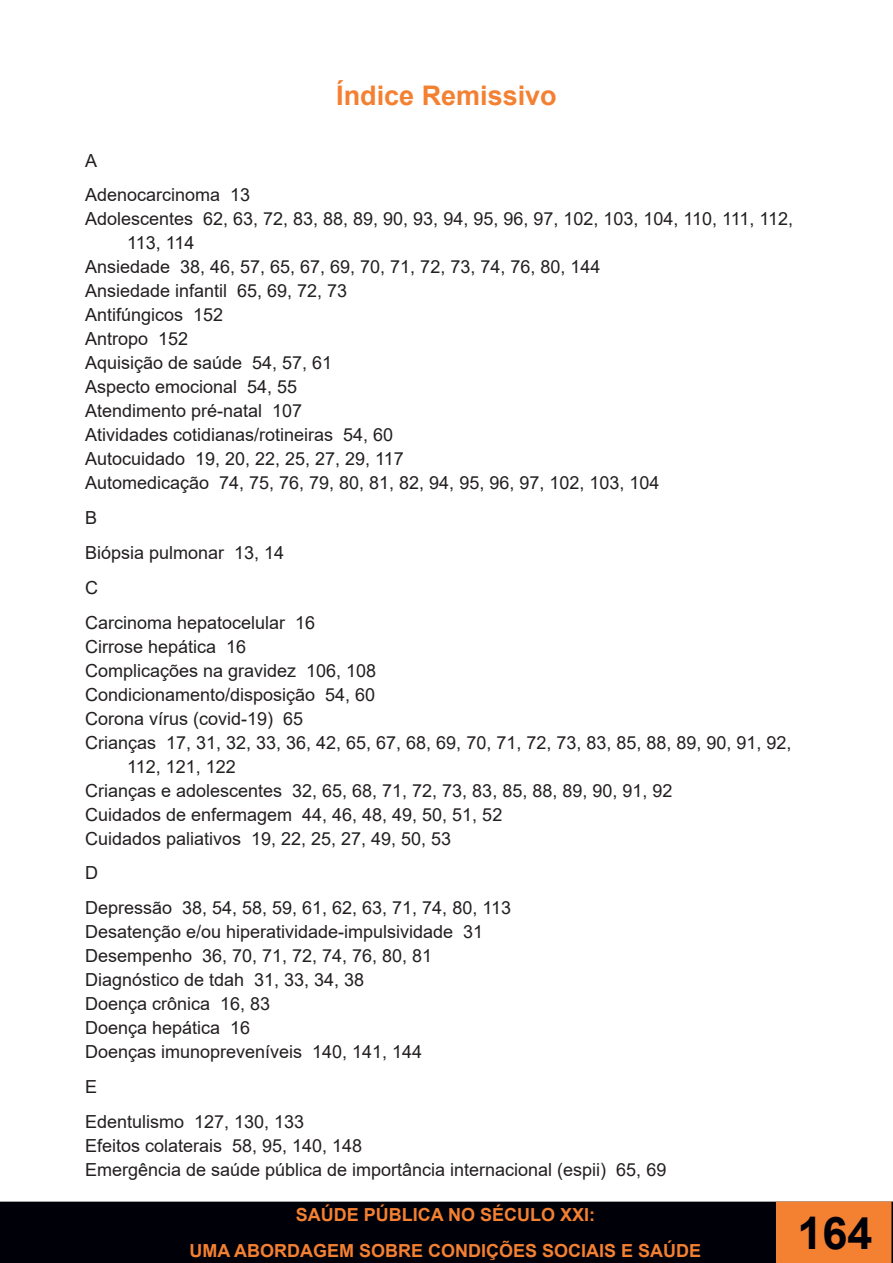
<style>
.page{position:relative;width:893px;height:1263px;background:#fff}
.page>*{position:absolute;margin:0;border:0;box-sizing:border-box;transform-origin:0 0}
.t1{font:700 45px "Arial";color:#000008}
.t2{font:700 27px "Arial";color:#f48031}
.t3{font:18px/24px "Arial";color:#231f20}
.t4{font:700 18px/35.5px "Arial";color:#f48031;text-align:center}
</style>
<div class="page">
<div style="left:0;top:1202px;width:891px;height:60px;background:#000008"></div>
<div style="left:0;top:1201px;width:891px;height:62px;border:2px solid #000008"></div>
<div style="left:777px;top:1202px;width:116px;height:60px;background:#f48031"></div>
<div style="left:776px;top:1201px;width:117px;height:62px;border:2px solid #f48031"></div>
<svg style="left:891px;top:1201px;width:2px;height:62px"></svg>
<p class="t2" style="left:336px;top:76px;width:222px">Índice Remissivo</p>
<p class="t3" style="left:85px;top:148px;width:14px">A</p>
<p class="t3" style="left:85px;top:183px;width:167px">Adenocarcinoma 13</p>
<p class="t3" style="left:127px;top:207px;width:668px;text-indent:-42px">Adolescentes 62, 63, 72, 83, 88, 89, 90, 93, 94, 95, 96, 97, 102, 103, 104, 110, 111, 112,<br>113, 114</p>
<p class="t3" style="left:85px;top:255px;width:517px">Ansiedade 38, 46, 57, 65, 67, 69, 70, 71, 72, 73, 74, 76, 80, 144</p>
<p class="t3" style="left:85px;top:279px;width:264px">Ansiedade infantil 65, 69, 72, 73</p>
<p class="t3" style="left:85px;top:303px;width:140px">Antifúngicos 152</p>
<p class="t3" style="left:85px;top:327px;width:105px">Antropo 152</p>
<p class="t3" style="left:85px;top:351px;width:249px">Aquisição de saúde 54, 57, 61</p>
<p class="t3" style="left:85px;top:375px;width:214px">Aspecto emocional 54, 55</p>
<p class="t3" style="left:85px;top:399px;width:219px">Atendimento pré-natal 107</p>
<p class="t3" style="left:85px;top:423px;width:310px">Atividades cotidianas/rotineiras 54, 60</p>
<p class="t3" style="left:85px;top:447px;width:320px">Autocuidado 19, 20, 22, 25, 27, 29, 117</p>
<p class="t3" style="left:85px;top:471px;width:576px">Automedicação 74, 75, 76, 79, 80, 81, 82, 94, 95, 96, 97, 102, 103, 104</p>
<p class="t3" style="left:85px;top:506px;width:14px">B</p>
<p class="t3" style="left:85px;top:540px;width:201px">Biópsia pulmonar 13, 14</p>
<p class="t3" style="left:85px;top:575px;width:14px">C</p>
<p class="t3" style="left:85px;top:610px;width:232px">Carcinoma hepatocelular 16</p>
<p class="t3" style="left:85px;top:634px;width:163px">Cirrose hepática 16</p>
<p class="t3" style="left:85px;top:658px;width:293px">Complicações na gravidez 106, 108</p>
<p class="t3" style="left:85px;top:682px;width:292px">Condicionamento/disposição 54, 60</p>
<p class="t3" style="left:85px;top:706px;width:220px">Corona vírus (covid-19) 65</p>
<p class="t3" style="left:127px;top:730px;width:666px;text-indent:-42px">Crianças 17, 31, 32, 33, 36, 42, 65, 67, 68, 69, 70, 71, 72, 73, 83, 85, 88, 89, 90, 91, 92,<br>112, 121, 122</p>
<p class="t3" style="left:85px;top:778px;width:589px">Crianças e adolescentes 32, 65, 68, 71, 72, 73, 83, 85, 88, 89, 90, 91, 92</p>
<p class="t3" style="left:85px;top:802px;width:419px">Cuidados de enfermagem 44, 46, 48, 49, 50, 51, 52</p>
<p class="t3" style="left:85px;top:826px;width:368px">Cuidados paliativos 19, 22, 25, 27, 49, 50, 53</p>
<p class="t3" style="left:85px;top:861px;width:14px">D</p>
<p class="t3" style="left:85px;top:896px;width:427px">Depressão 38, 54, 58, 59, 61, 62, 63, 71, 74, 80, 113</p>
<p class="t3" style="left:85px;top:920px;width:400px">Desatenção e/ou hiperatividade-impulsividade 31</p>
<p class="t3" style="left:85px;top:944px;width:349px">Desempenho 36, 70, 71, 72, 74, 76, 80, 81</p>
<p class="t3" style="left:85px;top:968px;width:281px">Diagnóstico de tdah 31, 33, 34, 38</p>
<p class="t3" style="left:85px;top:992px;width:187px">Doença crônica 16, 83</p>
<p class="t3" style="left:85px;top:1016px;width:167px">Doença hepática 16</p>
<p class="t3" style="left:85px;top:1040px;width:339px">Doenças imunopreveníveis 140, 141, 144</p>
<p class="t3" style="left:85px;top:1074px;width:14px">E</p>
<p class="t3" style="left:85px;top:1109px;width:221px">Edentulismo 127, 130, 133</p>
<p class="t3" style="left:85px;top:1133px;width:279px">Efeitos colaterais 58, 95, 140, 148</p>
<p class="t3" style="left:85px;top:1157px;width:583px">Emergência de saúde pública de importância internacional (espii) 65, 69</p>
<p class="t4" style="left:189px;top:1197px;width:513px">SAÚDE PÚBLICA NO SÉCULO XXI:<br>UMA ABORDAGEM SOBRE CONDIÇÕES SOCIAIS E SAÚDE</p>
<h1 class="t1" style="left:797px;top:1201px;width:77px">164</h1>
</div>
